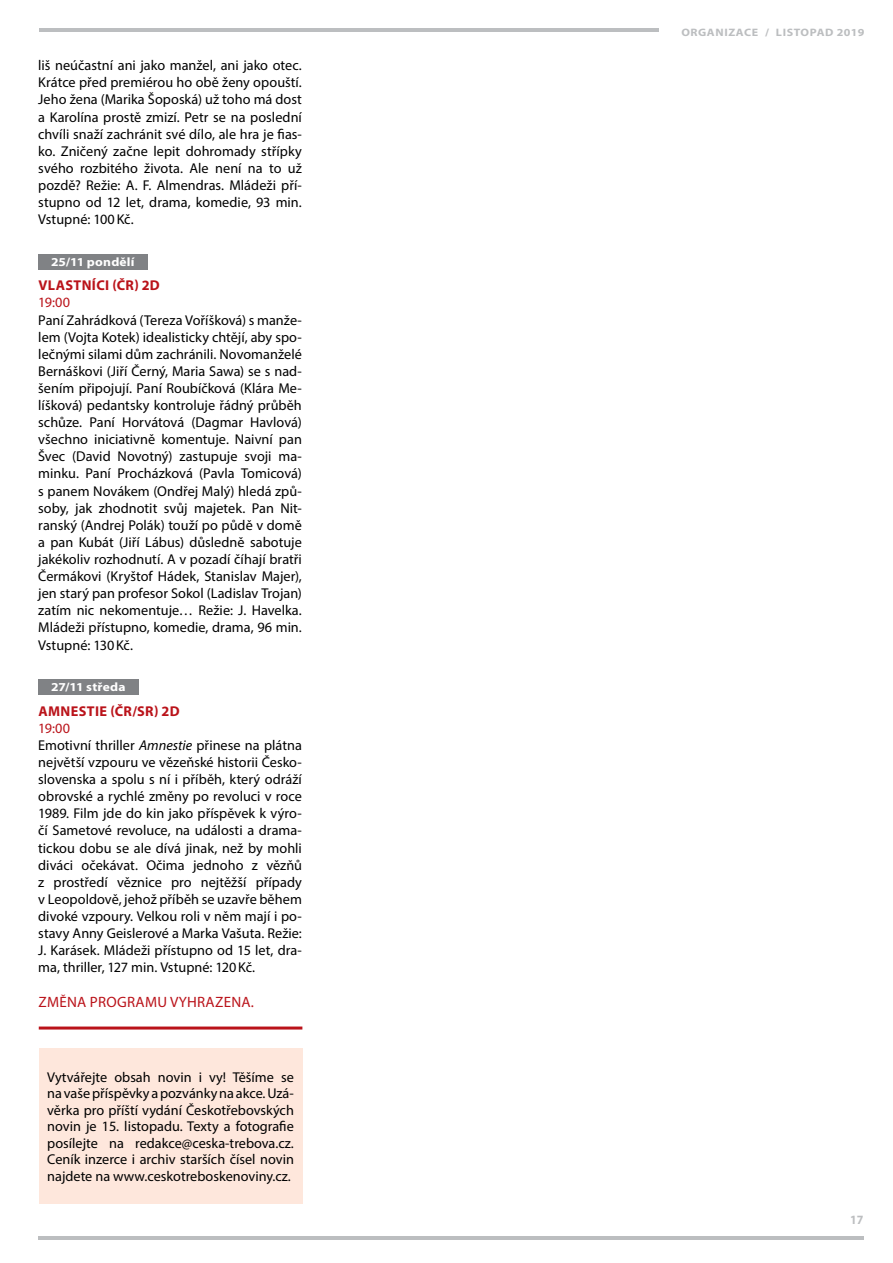
<style>
.page{position:relative;width:893px;height:1263px;background:#fff}
.page>*{position:absolute;margin:0;border:0;box-sizing:border-box;transform-origin:0 0}
.t1{font:15px "Myriad Pro";letter-spacing:.02em;color:#ba131a}
.t2{font:14.25px/17.1px "Myriad Pro";color:#000;text-align:justify}
.t3{font:700 14.25px "Myriad Pro";letter-spacing:.025em;color:#ba131a}
.t4{font:14.25px "Myriad Pro";color:#ba131a}
.t5{font:700 12.75px "Myriad Pro";color:#bcbec0;scale:.94 1}
.t6{font:700 12.15px "Myriad Pro";letter-spacing:.015em;color:#fff;scale:1.11 1}
.t7{font:700 10.8px "Myriad Pro";letter-spacing:.05em;color:#bcbec0;scale:1.11 1}
.s1{color:#ba131a}
.s2{font-style:italic}
</style>
<div class="page">
<hr style="left:39px;top:1236px;width:825px;height:3px;background:#bcbec0">
<hr style="left:39px;top:29px;width:620px;height:3px;background:#bcbec0">
<div style="left:38px;top:254px;width:109px;height:15px;background:#808285"></div>
<div style="left:38px;top:679px;width:100px;height:16px;background:#808285"></div>
<hr style="left:39px;top:1026px;width:263px;height:3px;background:#ba131a">
<div style="left:39px;top:1048px;width:263px;height:155px;background:#fee7dc"></div>
<p class="t2" style="left:38px;top:57px;width:265px">liš neúčastní ani jako manžel, ani jako otec.<br>Krátce před premiérou ho obě ženy opouští.<br>Jeho žena (Marika Šoposká) už toho má dost a Karolína prostě zmizí. Petr se na poslední chvíli snaží zachránit své dílo, ale hra je fias&shy;ko. Zničený začne lepit dohromady střípky svého rozbitého života. Ale není na to už pozdě? Režie: A. F. Almendras. Mládeži pří&shy;stupno od 12 let, drama, komedie, 93 min.<br>Vstupné: 100Kč.</p>
<p class="t6" style="left:51px;top:253px;width:77px">25/11 pondělí</p>
<p class="t3" style="left:38px;top:276px;width:123px">VLASTNÍCI (ČR) 2D</p>
<p class="t4" style="left:38px;top:294px;width:33px">19:00</p>
<p class="t2" style="left:38px;top:311px;width:265px">Paní Zahrádková (Tereza Voříšková) s manže&shy;lem (Vojta Kotek) idealisticky chtějí, aby spo&shy;lečnými silami dům zachránili. Novomanželé Bernáškovi (Jiří Černý, Maria Sawa) se s nad&shy;šením připojují. Paní Roubíčková (Klára Me&shy;líšková) pedantsky kontroluje řádný průběh schůze. Paní Horvátová (Dagmar Havlová) všechno iniciativně komentuje. Naivní pan Švec (David Novotný) zastupuje svoji ma&shy;minku. Paní Procházková (Pavla Tomicová) s panem Novákem (Ondřej Malý) hledá způ&shy;soby, jak zhodnotit svůj majetek. Pan Nit&shy;ranský (Andrej Polák) touží po půdě v domě a pan Kubát (Jiří Lábus) důsledně sabotuje jakékoliv rozhodnutí. A v pozadí číhají bratři Čermákovi (Kryštof Hádek, Stanislav Majer), jen starý pan profesor Sokol (Ladislav Trojan) zatím nic nekomentuje… Režie: J. Havelka.<br>Mládeži přístupno, komedie, drama, 96 min.<br>Vstupné: 130Kč.</p>
<p class="t6" style="left:51px;top:679px;width:69px">27/11 středa</p>
<p class="t3" style="left:38px;top:702px;width:143px">AMNESTIE (ČR/SR) 2D</p>
<p class="t2" style="left:38px;top:719px;width:265px;text-align:left"><span class="s1">19:00<br></span>Emotivní thriller <span class="s2">Amnestie</span> přinese na plátna největší vzpouru ve vězeňské historii Česko&shy;slovenska a spolu s ní i příběh, který odráží obrovské a rychlé změny po revoluci v roce 1989. Film jde do kin jako příspěvek k výro&shy;čí Sametové revoluce, na události a drama&shy;tickou dobu se ale dívá jinak, než by mohli diváci očekávat. Očima jednoho z vězňů z prostředí věznice pro nejtěžší případy v Leopoldově, jehož příběh se uzavře během divoké vzpoury. Velkou roli v něm mají i po&shy;stavy Anny Geislerové a Marka Vašuta. Režie:<br>J. Karásek. Mládeži přístupno od 15 let, dra&shy;ma, thriller, 127 min. Vstupné: 120Kč.</p>
<p class="t1" style="left:38px;top:993px;width:217px">ZMĚNA PROGRAMU VYHRAZENA.</p>
<p class="t2" style="left:47px;top:1068px;width:248px;line-height:16.5px">Vytvářejte obsah novin i vy! Těšíme se na vaše příspěvky a pozvánky na akce. Uzá&shy;věrka pro příští vydání Českotřebovských novin je 15. listopadu. Texty a fotografie posílejte na redakce@ceska-trebova.cz.<br>Ceník inzerce i archiv starších čísel novin najdete na www.ceskotreboskenoviny.cz.</p>
<p class="t7" style="left:681px;top:25px;width:166px">ORGANIZACE / LISTOPAD 2019</p>
<p class="t5" style="left:850px;top:1212px;width:16px">17</p>
</div>
